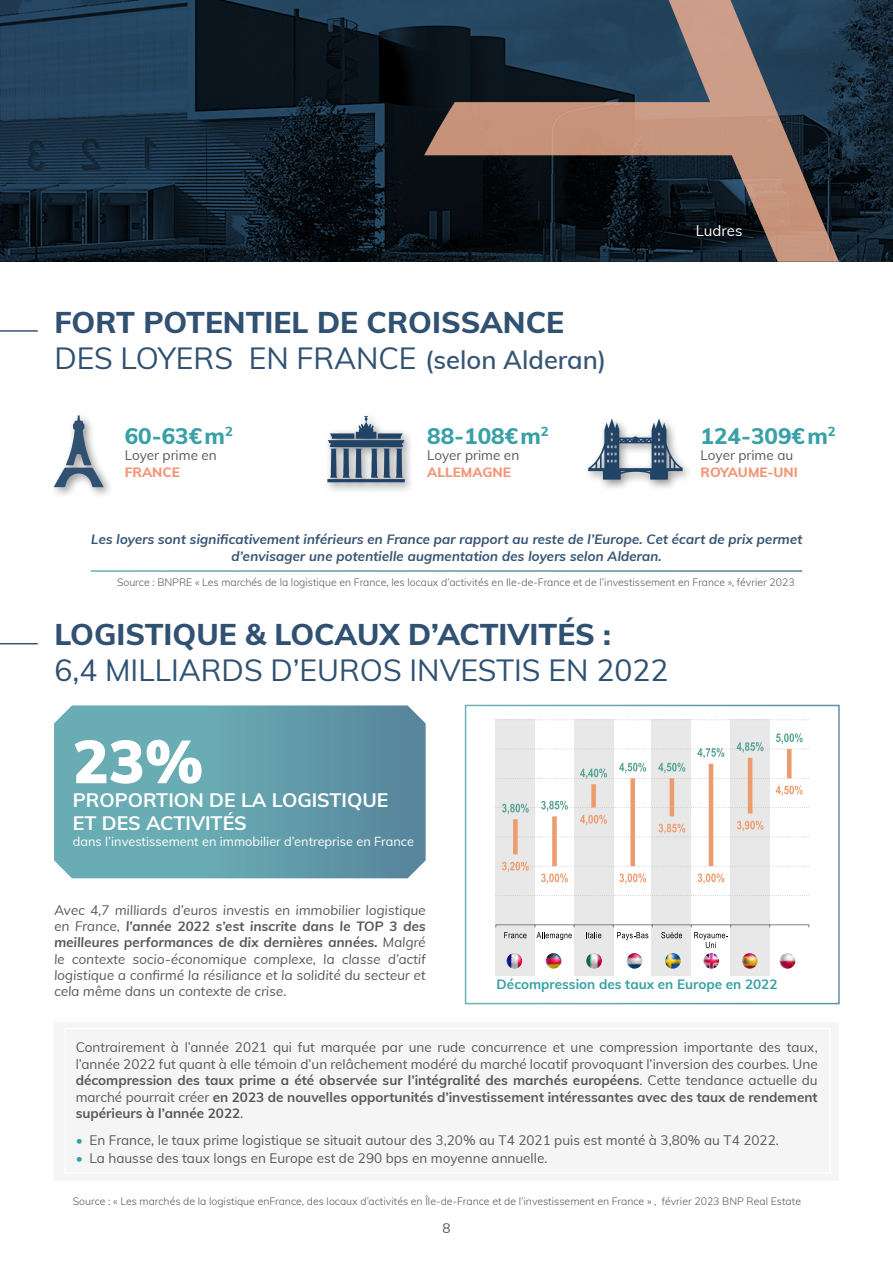
<style>
.page{position:relative;width:893px;height:1263px;background:#fff}
.page>*{position:absolute;margin:0;border:0;box-sizing:border-box;transform-origin:0 0}
.t1{font:900 60px "Muli";color:#fff}
.t2{font:800 30px/36px "Muli";color:#305172}
.t3{font:30px "Muli";color:#305172}
.t4{font:800 22.5px "Muli";color:#39a0a8}
.t5{font:700 19.5px/23.4px "Muli";color:#fff}
.t6{font:15px "Muli";color:#fff}
.t7{font:13.5px/16.2px "Muli";color:#57585a;text-align:justify}
.t8{font:italic 700 13.5px/16.2px "Muli";letter-spacing:-.005em;color:#375675;text-align:center}
.t9{font:700 13.5px "Muli";color:#35a0a6}
.t10{font:800 13.5px "Muli";color:#f39676}
.t11{font:12.75px "Muli";color:#fff}
.t12{font:300 10.5px "Muli";color:#57585a}
.s1{font-weight:400}
.s2{font-weight:600;font-size:25.5px;color:#375675}
.s3{font-weight:700}
.s4{color:#35a0a6}
</style>
<div class="page">
<svg style="left:0;top:0;width:893px;height:262px;background:#132635"></svg>
<div style="left:54px;top:1022px;width:785px;height:159px;background:#f5f5f6"></div>
<div style="left:465px;top:705px;width:375px;height:299px;border:2px solid #fff"></div>
<svg style="left:54px;top:705px;width:372px;height:173px;background:#66a1ad"></svg>
<div style="left:49px;top:462px;width:65px;height:37px;background:#231f20;opacity:.5"></div>
<svg style="left:54px;top:415px;width:50px;height:72px"></svg>
<div style="left:322px;top:411px;width:94px;height:83px;background:#231f20;opacity:.5"></div>
<svg style="left:327px;top:416px;width:78px;height:66px"></svg>
<div style="left:583px;top:415px;width:111px;height:76px;background:#231f20;opacity:.5"></div>
<svg style="left:588px;top:418px;width:95px;height:62px"></svg>
<svg style="left:424px;top:0;width:415px;height:262px;background:#474649"></svg>
<div style="left:495px;top:719px;width:40px;height:256px;background:#e8e8e8"></div>
<div style="left:574px;top:719px;width:39px;height:256px;background:#e8e8e8"></div>
<div style="left:652px;top:719px;width:39px;height:256px;background:#e8e8e8"></div>
<div style="left:730px;top:719px;width:39px;height:256px;background:#e8e8e8"></div>
<svg style="left:500px;top:719px;width:309px;height:1px"></svg>
<svg style="left:497px;top:895px;width:312px;height:1px"></svg>
<hr style="left:496px;top:924px;width:313px;height:1px;background:#808080">
<hr style="left:748px;top:758px;width:4px;height:55px;background:#ed9c6e">
<hr style="left:709px;top:764px;width:4px;height:102px;background:#ed9c6e">
<hr style="left:670px;top:778px;width:4px;height:38px;background:#ed9c6e">
<div style="left:630px;top:778px;width:5px;height:88px;background:#ed9c6e"></div>
<div style="left:552px;top:816px;width:5px;height:50px;background:#ed9c6e"></div>
<div style="left:513px;top:819px;width:5px;height:35px;background:#ed9c6e"></div>
<svg style="left:497px;top:733px;width:312px;height:46px"></svg>
<svg style="left:497px;top:862px;width:312px;height:22px"></svg>
<svg style="left:497px;top:785px;width:312px;height:53px"></svg>
<svg style="left:504px;top:932px;width:22px;height:6px"></svg>
<svg style="left:535px;top:925px;width:40px;height:15px"></svg>
<svg style="left:586px;top:932px;width:15px;height:6px"></svg>
<svg style="left:613px;top:925px;width:40px;height:15px"></svg>
<svg style="left:661px;top:932px;width:21px;height:6px"></svg>
<svg style="left:691px;top:925px;width:40px;height:23px"></svg>
<img style="left:546px;top:953px;width:15px;height:16px;border-radius:8px">
<img style="left:703px;top:953px;width:16px;height:16px;border-radius:8px">
<img style="left:506px;top:953px;width:16px;height:16px;border-radius:8px">
<img style="left:665px;top:953px;width:16px;height:16px;border-radius:8px">
<img style="left:780px;top:953px;width:15px;height:16px;border-radius:8px">
<img style="left:627px;top:953px;width:15px;height:16px;border-radius:8px">
<img style="left:742px;top:953px;width:16px;height:16px;border-radius:8px">
<img style="left:586px;top:953px;width:16px;height:16px;border-radius:8px">
<hr style="left:0;top:330px;width:38px;height:2px;background:#214366">
<hr style="left:0;top:643px;width:38px;height:1px;background:#214366">
<h2 class="t2" style="left:54px;top:303px;width:554px">FORT POTENTIEL DE CROISSANCE<br><span class="s1">DES LOYERS EN FRANCE</span> <span class="s2">(selon Alderan)</span></h2>
<h3 class="t4" style="left:125px;top:419px;width:110px">60-63€m<sup>2</sup></h3>
<p class="t7" style="left:125px;top:447px;width:94px">Loyer prime en</p>
<p class="t10" style="left:125px;top:462px;width:57px">FRANCE</p>
<h3 class="t4" style="left:427px;top:419px;width:123px">88-108€m<sup>2</sup></h3>
<p class="t7" style="left:427px;top:447px;width:94px">Loyer prime en</p>
<p class="t10" style="left:427px;top:462px;width:85px">ALLEMAGNE</p>
<p class="t6" style="left:696px;top:219px;width:48px">Ludres</p>
<h3 class="t4" style="left:701px;top:419px;width:137px">124-309€m<sup>2</sup></h3>
<p class="t7" style="left:701px;top:447px;width:94px">Loyer prime au</p>
<p class="t10" style="left:701px;top:462px;width:99px">ROYAUME-UNI</p>
<p class="t8" style="left:91px;top:531px;width:714px">Les loyers sont significativement inférieurs en France par rapport au reste de l’Europe. Cet écart de prix permet d’envisager une potentielle augmentation des loyers selon Alderan.</p>
<p class="t12" style="left:117px;top:574px;width:679px">Source : BNPRE « Les marchés de la logistique en France, les locaux d’activités en Ile-de-France et de l’investissement en France », février 2023</p>
<h2 class="t2" style="left:54px;top:614px;width:558px">LOGISTIQUE &amp; LOCAUX D’ACTIVITÉS :</h2>
<h2 class="t3" style="left:54px;top:648px;width:615px">6,4 MILLIARDS D’EUROS INVESTIS EN 2022</h2>
<h1 class="t1" style="left:73px;top:717px;width:132px">23%</h1>
<h3 class="t5" style="left:73px;top:787px;width:317px">PROPORTION DE LA LOGISTIQUE<br>ET DES ACTIVITÉS</h3>
<p class="t11" style="left:73px;top:832px;width:343px">dans l’investissement en immobilier d’entreprise en France</p>
<p class="t7" style="left:54px;top:901px;width:374px">Avec 4,7 milliards d’euros investis en immobilier logistique en France, <span class="s3">l’année 2022 s’est inscrite dans le TOP 3 des meilleures performances de dix dernières années.</span> Malgré le contexte socio-économique complexe, la classe d’actif logistique a confirmé la résiliance et la solidité du secteur et cela même dans un contexte de crise.</p>
<p class="t9" style="left:497px;top:974px;width:282px">Décompression des taux en Europe en 2022</p>
<p class="t7" style="left:76px;top:1038px;width:744px">Contrairement à l’année 2021 qui fut marquée par une rude concurrence et une compression importante des taux, l’année 2022 fut quant à elle témoin d’un relâchement modéré du marché locatif provoquant l’inversion des courbes. Une <span class="s3">décompression des taux prime a été observée sur l’intégralité des marchés européens</span>. Cette tendance actuelle du marché pourrait créer <span class="s3">en 2023 de nouvelles opportunités d’investissement intéressantes avec des taux de rendement supérieurs à l’année 2022</span>.</p>
<p class="t7" style="left:76px;top:1132px;width:705px"><span class="s4">•</span> En France, le taux prime logistique se situait autour des 3,20% au T4 2021 puis est monté à 3,80% au T4 2022.</p>
<p class="t7" style="left:76px;top:1150px;width:473px"><span class="s4">•</span> La hausse des taux longs en Europe est de 290 bps en moyenne annuelle.</p>
<p class="t12" style="left:73px;top:1193px;width:730px">Source : « Les marchés de la logistique enFrance, des locaux d’activités en Île-de-France et de l’investissement en France » , février 2023 BNP Real Estate</p>
<p class="t7" style="left:442px;top:1219px;width:10px">8</p>
</div>
